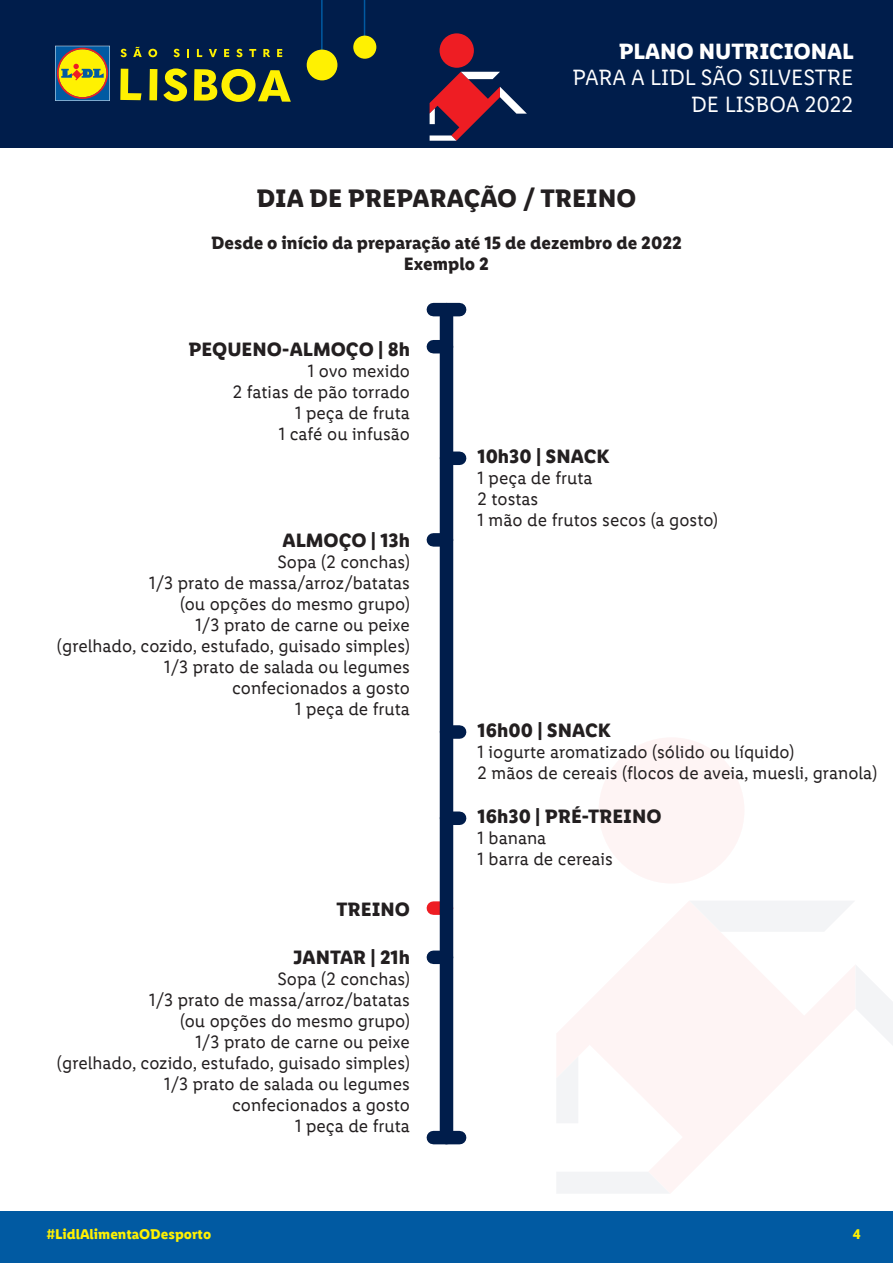
<style>
.page{position:relative;width:893px;height:1263px;background:#fff}
.page>*{position:absolute;margin:0;border:0;box-sizing:border-box;transform-origin:0 0}
.t1{font:700 25.5px "Lidl Font Pro";color:#231f20}
.t2{font:22.35px/26.5px "Lidl Font Pro";color:#fff;text-align:right}
.t3{font:700 22.35px "Lidl Font Pro";color:#fff}
.t4{font:700 19.5px "Lidl Font Pro";color:#231f20}
.t5{font:18px/21px "Lidl Font Pro";color:#231f20;text-align:right}
.t6{font:700 18px/21px "Lidl Font Pro";color:#231f20;text-align:center}
.t7{font:700 14.25px "Lidl Font Pro";color:#fff101}
</style>
<div class="page">
<svg style="left:433px;top:901px;width:7px;height:14px"></svg>
<svg style="left:557px;top:902px;width:298px;height:291px"></svg>
<svg style="left:557px;top:1056px;width:21px;height:67px"></svg>
<div style="left:599px;top:737px;width:145px;height:146px;background:#fef4f4;border-radius:50%"></div>
<svg style="left:856px;top:966px;width:37px;height:79px"></svg>
<svg style="left:689px;top:901px;width:166px;height:31px"></svg>
<svg style="left:557px;top:1171px;width:113px;height:22px"></svg>
<div style="left:0;top:0;width:893px;height:148px;background:#001d4b"></div>
<svg style="left:120px;top:69px;width:21px;height:31px"></svg>
<div style="left:149px;top:69px;width:8px;height:31px;background:#fff101"></div>
<svg style="left:163px;top:68px;width:24px;height:34px"></svg>
<svg style="left:194px;top:69px;width:97px;height:33px"></svg>
<svg style="left:121px;top:49px;width:6px;height:8px"></svg>
<svg style="left:133px;top:47px;width:9px;height:10px"></svg>
<svg style="left:148px;top:49px;width:9px;height:8px"></svg>
<svg style="left:174px;top:49px;width:6px;height:8px"></svg>
<svg style="left:187px;top:49px;width:2px;height:8px"></svg>
<svg style="left:197px;top:49px;width:5px;height:8px"></svg>
<svg style="left:209px;top:49px;width:8px;height:8px"></svg>
<svg style="left:224px;top:49px;width:5px;height:8px"></svg>
<svg style="left:236px;top:49px;width:6px;height:8px"></svg>
<svg style="left:249px;top:49px;width:7px;height:8px"></svg>
<svg style="left:263px;top:49px;width:7px;height:8px"></svg>
<svg style="left:277px;top:49px;width:5px;height:8px"></svg>
<svg style="left:55px;top:46px;width:55px;height:55px;background:#9fa247"></svg>
<hr style="left:321px;top:0;width:2px;height:65px;background:#015aa2">
<div style="left:307px;top:50px;width:30px;height:30px;background:#fff101;border-radius:50%"></div>
<hr style="left:364px;top:0;width:1px;height:47px;background:#015aa2">
<div style="left:353px;top:36px;width:23px;height:23px;background:#fff101;border-radius:50%"></div>
<div style="left:440px;top:33px;width:34px;height:35px;background:#ee1d23;border-radius:50%"></div>
<svg style="left:430px;top:72px;width:97px;height:69px"></svg>
<div style="left:0;top:1211px;width:893px;height:52px;background:#015aa2"></div>
<div style="left:440px;top:310px;width:13px;height:827px;background:#001d4b"></div>
<div style="left:433px;top:303px;width:27px;height:13px;background:#001d4b"></div>
<div style="left:446px;top:451px;width:14px;height:14px;background:#001d4b"></div>
<div style="left:446px;top:725px;width:14px;height:14px;background:#001d4b"></div>
<div style="left:446px;top:811px;width:14px;height:14px;background:#001d4b"></div>
<div style="left:433px;top:340px;width:13px;height:13px;background:#001d4b"></div>
<div style="left:433px;top:533px;width:13px;height:14px;background:#001d4b"></div>
<div style="left:433px;top:950px;width:13px;height:14px;background:#001d4b"></div>
<div style="left:433px;top:1131px;width:27px;height:13px;background:#001d4b"></div>
<p class="t3" style="left:619px;top:37px;width:236px">PLANO NUTRICIONAL</p>
<p class="t2" style="left:572px;top:65px;width:282px">PARA A LIDL SÃO SILVESTRE<br>DE LISBOA 2022</p>
<h1 class="t1" style="left:257px;top:183px;width:381px">DIA DE PREPARAÇÃO / TREINO</h1>
<p class="t6" style="left:211px;top:232px;width:472px">Desde o início da preparação até 15 de dezembro de 2022<br>Exemplo 2</p>
<p class="t4" style="left:189px;top:337px;width:223px">PEQUENO-ALMOÇO | 8h</p>
<p class="t5" style="left:233px;top:361px;width:179px">1 ovo mexido<br>2 fatias de pão torrado<br>1 peça de fruta<br>1 café ou infusão</p>
<p class="t4" style="left:283px;top:528px;width:129px">ALMOÇO | 13h</p>
<p class="t5" style="left:57px;top:552px;width:354px">Sopa (2 conchas)<br>1/3 prato de massa/arroz/batatas<br>(ou opções do mesmo grupo)<br>1/3 prato de carne ou peixe<br>(grelhado, cozido, estufado, guisado simples)<br>1/3 prato de salada ou legumes confecionados a gosto<br>1 peça de fruta</p>
<p class="t4" style="left:336px;top:897px;width:75px">TREINO</p>
<p class="t4" style="left:293px;top:945px;width:118px">JANTAR | 21h</p>
<p class="t5" style="left:57px;top:969px;width:354px">Sopa (2 conchas)<br>1/3 prato de massa/arroz/batatas<br>(ou opções do mesmo grupo)<br>1/3 prato de carne ou peixe<br>(grelhado, cozido, estufado, guisado simples)<br>1/3 prato de salada ou legumes confecionados a gosto<br>1 peça de fruta</p>
<p class="t4" style="left:478px;top:444px;width:133px">10h30 | SNACK</p>
<p class="t5" style="left:478px;top:467px;width:242px;text-align:left">1 peça de fruta<br>2 tostas<br>1 mão de frutos secos (a gosto)</p>
<p class="t4" style="left:478px;top:719px;width:135px">16h00 | SNACK</p>
<p class="t5" style="left:478px;top:742px;width:401px;text-align:left">1 iogurte aromatizado (sólido ou líquido)<br>2 mãos de cereais (flocos de aveia, muesli, granola)</p>
<p class="t4" style="left:478px;top:804px;width:185px">16h30 | PRÉ-TREINO</p>
<p class="t5" style="left:478px;top:827px;width:137px;text-align:left">1 banana<br>1 barra de cereais</p>
<p class="t7" style="left:46px;top:1225px;width:166px">#LidlAlimentaODesporto</p>
<p class="t7" style="left:853px;top:1225px;width:10px">4</p>
</div>
